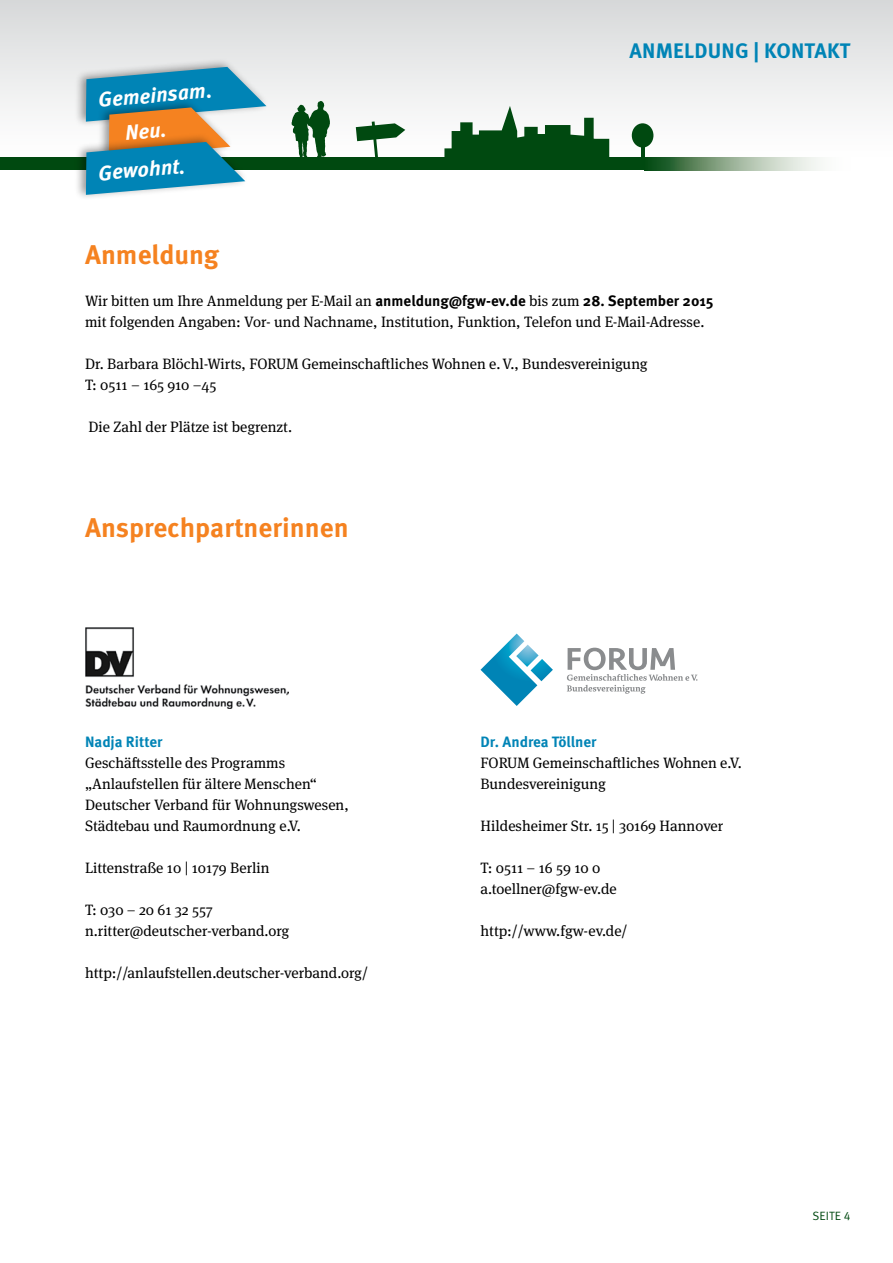
<style>
.page{position:relative;width:893px;height:1263px;background:#fff}
.page>*{position:absolute;margin:0;border:0;box-sizing:border-box;transform-origin:0 0}
.t1{font:700 27px "Meta OT";color:#f58220}
.t2{font:italic 700 21px/34.5px "Meta OT";color:#fff}
.t3{font:700 21px "Meta OT";letter-spacing:.01em;color:#0084b6}
.t4{font:15px/21px "Meta Serif OT";color:#000}
.t5{font:700 15px "Meta OT";letter-spacing:-.005em;color:#0084b6}
.t6{font:12px "Meta OT Norm";color:#004910}
.s1{font-style:normal}
.s2{font-family:"Meta OT";font-weight:700}
</style>
<div class="page">
<div style="left:0;top:0;width:893px;height:221px;background:linear-gradient(to bottom,#dbddde,#fff)"></div>
<div style="left:0;top:157px;width:645px;height:13px;background:#004910"></div>
<svg style="left:645px;top:157px;width:205px;height:13px"></svg>
<svg style="left:444px;top:106px;width:165px;height:51px"></svg>
<div style="left:632px;top:123px;width:21px;height:25px;background:#004910;border-radius:50%"></div>
<hr style="left:641px;top:145px;width:3px;height:17px;background:#004910">
<svg style="left:356px;top:121px;width:49px;height:36px"></svg>
<svg style="left:292px;top:101px;width:38px;height:56px"></svg>
<div style="left:74px;top:58px;width:195px;height:70px;background:#000;opacity:.4"></div>
<div style="left:74px;top:133px;width:174px;height:68px;background:#000;opacity:.4"></div>
<svg style="left:86px;top:67px;width:180px;height:128px"></svg>
<svg style="left:480px;top:634px;width:73px;height:72px"></svg>
<svg style="left:567px;top:648px;width:130px;height:46px"></svg>
<img style="left:85px;top:627px;width:203px;height:81px">
<h2 class="t2" style="left:121px;top:81px;width:91px;text-indent:-24px;rotate:-5deg">Gemeinsam<span class="s1">.<br></span>Neu.</h2>
<h2 class="t2" style="left:97px;top:157px;width:89px;rotate:-5deg">Gewohnt.</h2>
<h2 class="t3" style="left:630px;top:38px;width:210px">Anmeldung | Kontakt</h2>
<h1 class="t1" style="left:85px;top:239px;width:136px">Anmeldung</h1>
<p class="t4" style="left:85px;top:291px;width:630px">Wir bitten um Ihre Anmeldung per E-Mail an <span class="s2">anmeldung@fgw-ev.de</span> bis zum <span class="s2">28. September 2015 </span>mit folgenden Angaben: Vor- und Nachname, Institution, Funktion, Telefon und E-Mail-Adresse.</p>
<p class="t4" style="left:85px;top:354px;width:564px">Dr. Barbara Blöchl-Wirts, FORUM Gemeinschaftliches Wohnen e.V., Bundesvereinigung<br>T: 0511 – 165 910 –45</p>
<p class="t4" style="left:88px;top:417px;width:205px">Die Zahl der Plätze ist begrenzt.</p>
<h1 class="t1" style="left:85px;top:512px;width:265px">Ansprechpartnerinnen</h1>
<p class="t5" style="left:85px;top:733px;width:79px">Nadja Ritter</p>
<p class="t4" style="left:85px;top:753px;width:265px">Geschäftsstelle des Programms „Anlaufstellen für ältere Menschen“ Deutscher Verband für Wohnungswesen, Städtebau und Raumordnung e.V.</p>
<p class="t4" style="left:85px;top:858px;width:186px">Littenstraße 10 | 10179 Berlin</p>
<p class="t4" style="left:85px;top:900px;width:206px">T: 030 – 20 61 32 557 n.ritter@deutscher-verband.org</p>
<p class="t4" style="left:85px;top:963px;width:285px">http://anlaufstellen.deutscher-verband.org/</p>
<p class="t5" style="left:480px;top:733px;width:118px">Dr. Andrea Töllner</p>
<p class="t4" style="left:480px;top:753px;width:263px">FORUM Gemeinschaftliches Wohnen e.V.<br>Bundesvereinigung</p>
<p class="t4" style="left:480px;top:816px;width:244px">Hildesheimer Str. 15 | 30169 Hannover</p>
<p class="t4" style="left:480px;top:858px;width:138px">T: 0511 – 16 59 10 0 a.toellner@fgw-ev.de</p>
<p class="t4" style="left:480px;top:921px;width:149px">http://www.fgw-ev.de/</p>
<p class="t6" style="left:812px;top:1209px;width:40px">Seite 4</p>
</div>
